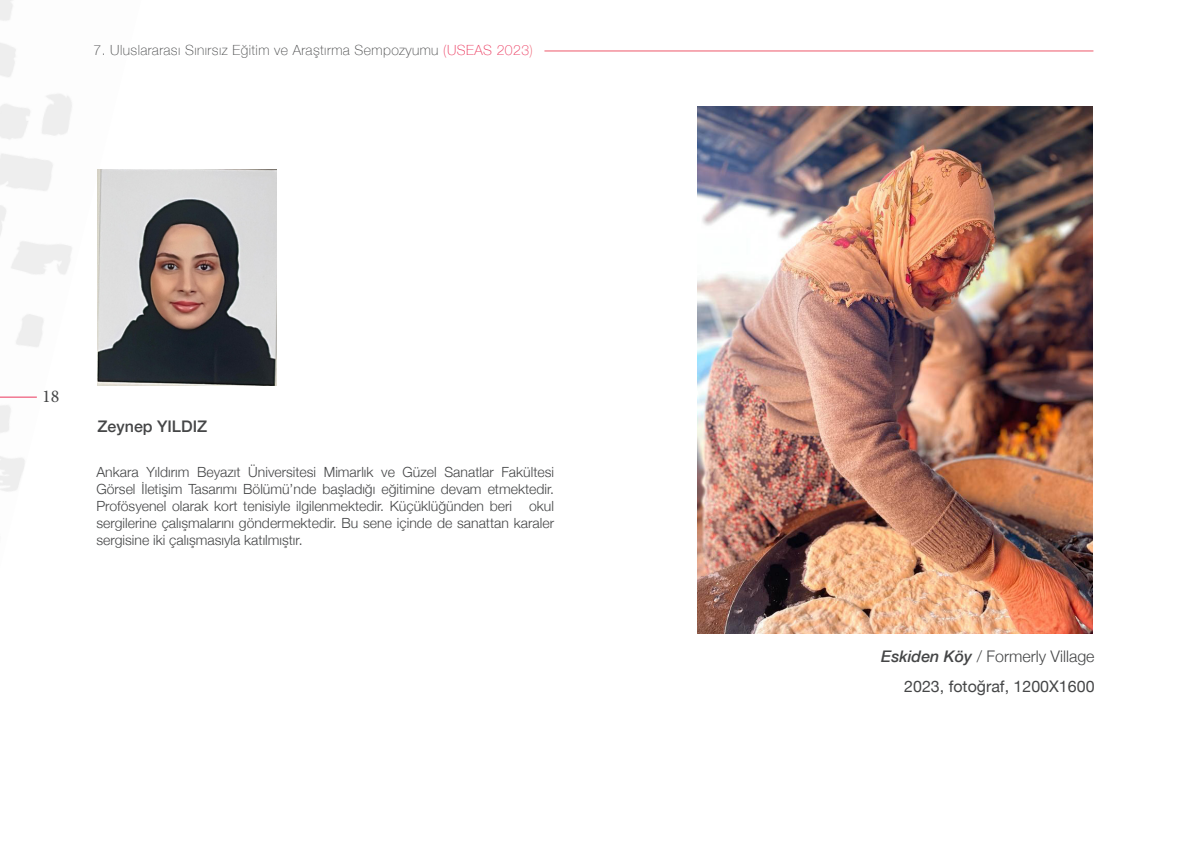
<style>
.page{position:relative;width:1191px;height:851px;background:#fff}
.page>*{position:absolute;margin:0;border:0;box-sizing:border-box;transform-origin:0 0}
.t1{font:18px "Minion Pro";color:#454647}
.t2{font:300 16px "Helvetica Neue";color:#454647}
.t3{font:16px "Helvetica Neue";color:#454647}
.t4{font:500 16px "Helvetica Neue";color:#454647}
.t5{font:300 14px/16.8px "Helvetica Neue";color:#454647;text-align:justify}
.t6{font:100 14px "Helvetica Neue";letter-spacing:.03em;color:#454647}
.s1{color:#eb365c}
.s2{color:#ed586a}
.s3{font-weight:500;font-style:italic}
</style>
<div class="page">
<img style="left:0;top:307px;width:53px;height:185px">
<hr style="left:0;top:397px;width:37px;height:1px;background:#eb365c">
<hr style="left:544px;top:51px;width:549px;height:1px;background:#ed586a">
<img style="left:98px;top:170px;width:178px;height:215px">
<img style="left:697px;top:106px;width:395px;height:527px">
<p class="t6" style="left:93px;top:39px;width:441px">7. Uluslararası Sınırsız Eğitim ve Araştırma Sempozyumu <span class="s1">(USEAS 2023</span><span class="s2">)</span></p>
<p class="t1" style="left:42px;top:384px;width:19px">18</p>
<p class="t4" style="left:98px;top:413px;width:111px">Zeynep YILDIZ</p>
<p class="t5" style="left:96px;top:463px;width:459px">Ankara Yıldırım Beyazıt Üniversitesi Mimarlık ve Güzel Sanatlar Fakültesi Görsel İletişim Tasarımı Bölümü’nde başladığı eğitimine devam etmektedir.<br>Profösyenel olarak kort tenisiyle ilgilenmektedir. Küçüklüğünden beri okul sergilerine çalışmalarını göndermektedir. Bu sene içinde de sanattan karaler sergisine iki çalışmasıyla katılmıştır.</p>
<p class="t2" style="left:881px;top:643px;width:215px"><span class="s3">Eskiden Köy</span> / Formerly Village</p>
<p class="t3" style="left:904px;top:675px;width:192px">2023, fotoğraf, 1200X1600</p>
</div>
